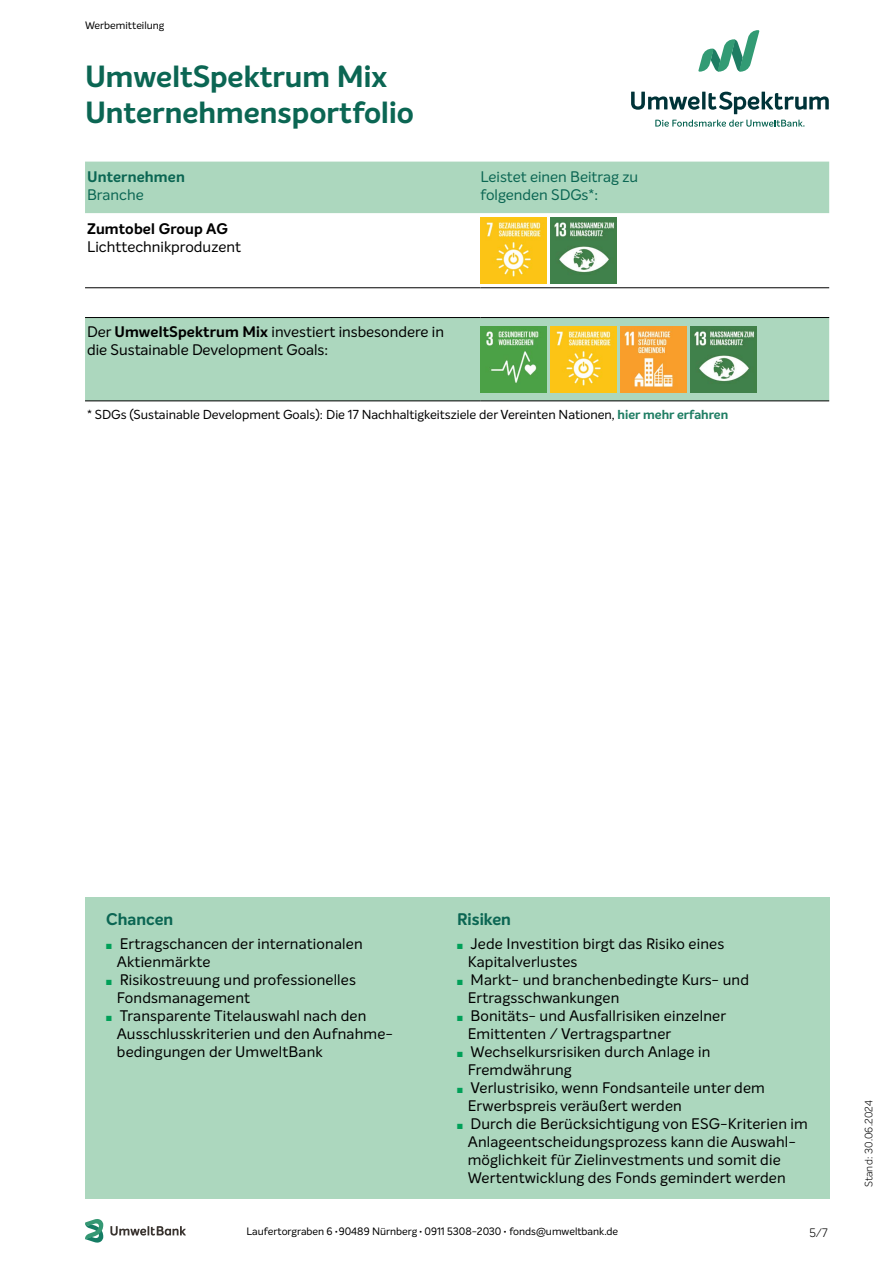
<style>
.page{position:relative;width:893px;height:1263px;background:#fff}
.page>*{position:absolute;margin:0;border:0;box-sizing:border-box;transform-origin:0 0}
.t1{font:700 30px/36px "Intelo";color:#0b6653}
.t2{font:700 16.5px "Intelo";color:#0b6653}
.t3{font:15px/18px "Intelo";letter-spacing:.01em;color:#000}
.t4{font:15px/18px "Intelo";color:#0b6653}
.t5{font:700 15px "Intelo";letter-spacing:.01em;color:#000}
.t6{font:700 15px "Intelo";letter-spacing:.01em;color:#0b6653}
.t7{font:12.75px "Intelo";color:#000}
.t8{font:300 12px "Intelo";color:#000}
.t9{font:10.5px "Intelo";color:#000}
.t10{font:300 10.5px "Intelo";letter-spacing:.02em;color:#000}
.s1{font-weight:700}
.s2{font-weight:700;color:#1e7d63}
.s3{color:#00a058}
.s4{font-weight:700;font-size:6px}
</style>
<div class="page">
<svg style="left:110px;top:1226px;width:76px;height:9px"></svg>
<svg style="left:85px;top:1219px;width:18px;height:24px"></svg>
<svg style="left:698px;top:30px;width:61px;height:42px"></svg>
<svg style="left:631px;top:92px;width:198px;height:22px"></svg>
<svg style="left:655px;top:120px;width:149px;height:7px"></svg>
<div style="left:85px;top:162px;width:744px;height:51px;background:#acd7be"></div>
<div style="left:85px;top:318px;width:744px;height:83px;background:#acd7be"></div>
<hr style="left:85px;top:287px;width:395px;height:1px;background:#000">
<hr style="left:480px;top:287px;width:349px;height:1px;background:#000">
<hr style="left:85px;top:317px;width:395px;height:1px;background:#000">
<hr style="left:480px;top:317px;width:349px;height:1px;background:#000">
<hr style="left:85px;top:401px;width:395px;height:1px;background:#000">
<hr style="left:480px;top:401px;width:349px;height:1px;background:#000">
<img style="left:480px;top:217px;width:67px;height:66px">
<img style="left:550px;top:217px;width:66px;height:66px">
<img style="left:480px;top:326px;width:67px;height:66px">
<img style="left:551px;top:326px;width:66px;height:66px">
<img style="left:621px;top:326px;width:66px;height:66px">
<img style="left:691px;top:326px;width:66px;height:66px">
<div style="left:85px;top:898px;width:744px;height:301px;background:#acd7be"></div>
<p class="t9" style="left:85px;top:19px;width:81px">Werbemitteilung</p>
<h1 class="t1" style="left:85px;top:59px;width:330px">UmweltSpektrum Mix<br>Unternehmensportfolio</h1>
<p class="t6" style="left:87px;top:168px;width:99px">Unternehmen</p>
<p class="t4" style="left:87px;top:186px;width:58px">Branche</p>
<p class="t5" style="left:87px;top:219px;width:142px">Zumtobel Group AG</p>
<p class="t3" style="left:87px;top:237px;width:155px">Lichttechnikproduzent</p>
<p class="t3" style="left:87px;top:323px;width:358px">Der <span class="s1">UmweltSpektrum Mix</span> investiert insbesondere in die Sustainable Development Goals:</p>
<p class="t4" style="left:480px;top:168px;width:159px">Leistet einen Beitrag zu folgenden SDGs*:</p>
<p class="t7" style="left:87px;top:407px;width:643px">* SDGs (Sustainable Development Goals): Die 17 Nachhaltigkeitsziele der Vereinten Nationen, <span class="s2">hier mehr erfahren</span></p>
<p class="t2" style="left:106px;top:909px;width:68px">Chancen</p>
<p class="t3" style="left:117px;top:935px;width:247px;text-indent:-11px"><span class="s3">■</span> Ertragschancen der internationalen<br>Aktienmärkte</p>
<p class="t3" style="left:117px;top:971px;width:241px;text-indent:-11px"><span class="s3">■</span> Risikostreuung und professionelles<br>Fondsmanagement</p>
<p class="t3" style="left:117px;top:1007px;width:278px;text-indent:-11px"><span class="s3">■</span> Transparente Titelauswahl nach den<br>Ausschlusskriterien und den Aufnahme&shy;bedingungen der UmweltBank</p>
<p class="t2" style="left:457px;top:909px;width:55px">Risiken</p>
<p class="t3" style="left:468px;top:935px;width:258px;text-indent:-11px"><span class="s3">■</span> Jede Investition birgt das Risiko eines<br>Kapitalverlustes</p>
<p class="t3" style="left:468px;top:971px;width:283px;text-indent:-11px"><span class="s3">■</span> Markt- und branchenbedingte Kurs- und<br>Ertragsschwankungen</p>
<p class="t3" style="left:468px;top:1007px;width:260px;text-indent:-11px"><span class="s3">■</span> Bonitäts- und Ausfallrisiken einzelner<br>Emittenten / Vertragspartner</p>
<p class="t3" style="left:468px;top:1043px;width:244px;text-indent:-11px"><span class="s3">■</span> Wechselkursrisiken durch Anlage in<br>Fremdwährung</p>
<p class="t3" style="left:468px;top:1079px;width:299px;text-indent:-11px"><span class="s3">■</span> Verlustrisiko, wenn Fondsanteile unter dem<br>Erwerbspreis veräußert werden</p>
<p class="t3" style="left:468px;top:1115px;width:342px;text-indent:-11px"><span class="s3">■</span> Durch die Berücksichtigung von ESG-Kriterien im Anlageentscheidungsprozess kann die Auswahl&shy;möglichkeit für Zielinvestments und somit die Wertentwicklung des Fonds gemindert werden</p>
<p class="t9" style="left:247px;top:1225px;width:373px">Laufertorgraben 6 <span class="s4">•</span> 90489 Nürnberg <span class="s4">•</span> 0911 5308-2030 <span class="s4">•</span> fonds@umweltbank.de</p>
<p class="t8" style="left:809px;top:1225px;width:20px">5/7</p>
<p class="t10" style="left:862px;top:1187px;width:89px;rotate:-90deg">Stand: 30.06.2024</p>
</div>
